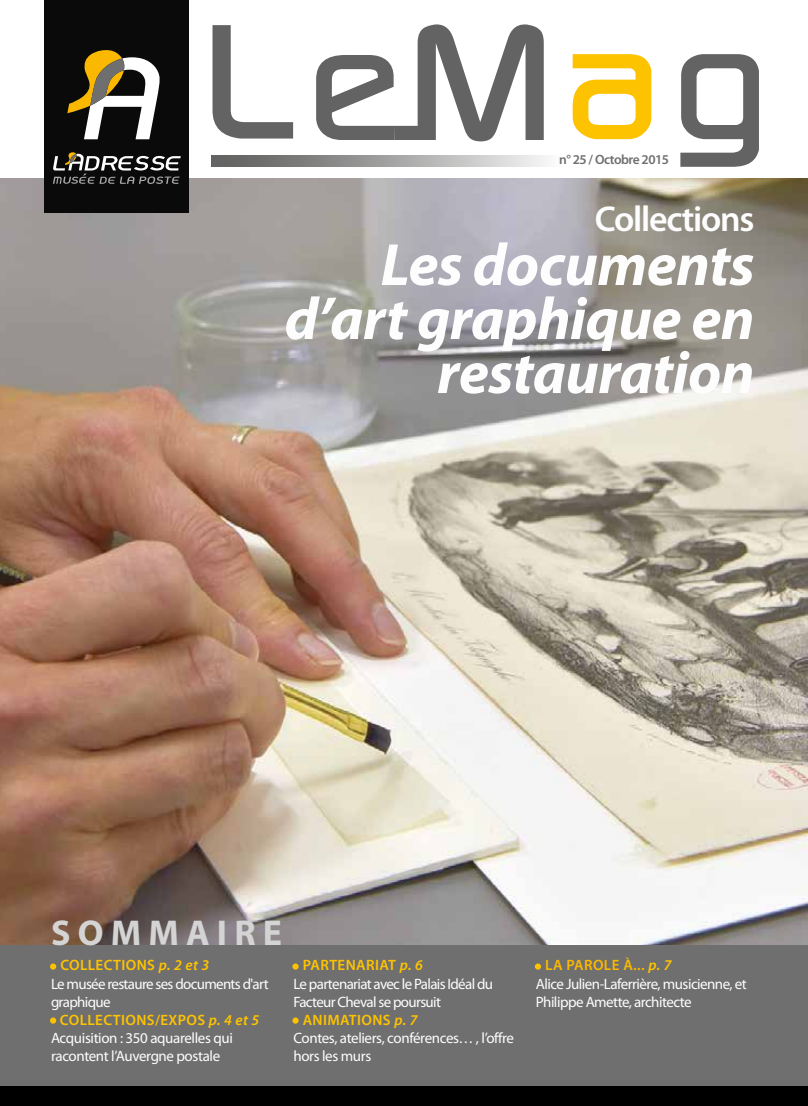
<style>
.page{position:relative;width:808px;height:1106px;background:#fff}
.page>*{position:absolute;margin:0;border:0;box-sizing:border-box;transform-origin:0 0}
.t1{font:italic 700 60px/54px "Myriad Pro";letter-spacing:-.01em;color:#fdfdfe;text-align:right}
.t2{font:600 36px "Myriad Pro";letter-spacing:-.035em;color:#fdfdfe}
.t3{font:700 36px "Myriad Pro";letter-spacing:.2em;color:#d4d4d4}
.t4{font:15px/18px "Myriad Pro";letter-spacing:-.035em;color:#fdfdfe}
.t5{font:600 13.5px "Myriad Pro";letter-spacing:-.035em;color:#706f6f}
.s1{color:#fdc300}
.s2{font-weight:600;color:#fdc300}
.s3{font-weight:600;font-style:italic;color:#fdc300}
.s4{font-weight:600;color:#fbb800}
</style>
<div class="page">
<svg style="left:212px;top:156px;width:334px;height:10px;background:#a1a1a1"></svg>
<svg style="left:212px;top:25px;width:81px;height:113px"></svg>
<svg style="left:573px;top:54px;width:78px;height:85px"></svg>
<svg style="left:680px;top:54px;width:79px;height:113px"></svg>
<svg style="left:316px;top:24px;width:228px;height:117px"></svg>
<div style="left:0;top:944px;width:808px;height:142px;background:#706f6f"></div>
<div style="left:0;top:1086px;width:808px;height:20px;background:#000"></div>
<img style="left:0;top:179px;width:808px;height:765px">
<div style="left:292px;top:963px;width:7px;height:6px;border:3px solid #fdc300;border-radius:50%"></div>
<div style="left:292px;top:1017px;width:7px;height:6px;border:3px solid #fdc300;border-radius:50%"></div>
<svg style="left:50px;top:963px;width:6px;height:6px"></svg>
<svg style="left:50px;top:1017px;width:6px;height:6px"></svg>
<svg style="left:535px;top:963px;width:6px;height:6px"></svg>
<div style="left:44px;top:0;width:145px;height:31px;background:#0a0a0a"></div>
<div style="left:44px;top:30px;width:145px;height:183px;background:#0a0a0a"></div>
<svg style="left:67px;top:50px;width:93px;height:89px"></svg>
<svg style="left:53px;top:152px;width:128px;height:32px"></svg>
<p class="t5" style="left:559px;top:151px;width:112px">n° 25 / Octobre 2015</p>
<h2 class="t2" style="left:595px;top:196px;width:161px">Collections</h2>
<h1 class="t1" style="left:285px;top:236px;width:471px">Les documents d’art graphique en restauration</h1>
<h2 class="t3" style="left:51px;top:909px;width:232px">SOMMAIRE</h2>
<p class="t4" style="left:51px;top:956px;width:219px"><span class="s1">•</span> <span class="s2">COLLECTIONS</span> <span class="s3">p. 2 et 3<br></span>Le musée restaure ses documents d'art graphique</p>
<p class="t4" style="left:51px;top:1010px;width:210px"><span class="s1">•</span> <span class="s2">COLLECTIONS/EXPOS</span> <span class="s3">p. 4 et 5<br></span>Acquisition : 350 aquarelles qui racontent l’Auvergne postale</p>
<p class="t4" style="left:293px;top:956px;width:201px"><span class="s1">•</span> <span class="s2">PARTENARIAT</span> <span class="s3">p. 6<br></span>Le partenariat avec le Palais Idéal du<br>Facteur Cheval se poursuit</p>
<p class="t4" style="left:293px;top:1010px;width:222px"><span class="s1">•</span> <span class="s2">ANIMATIONS</span> <span class="s3">p. 7<br></span>Contes, ateliers, conférences… , l’offre hors les murs</p>
<p class="t4" style="left:536px;top:956px;width:212px"><span class="s1">•</span> <span class="s4">LA PAROLE À...</span> <span class="s3">p. 7<br></span>Alice Julien-Laferrière, musicienne, et<br>Philippe Amette, architecte</p>
</div>
